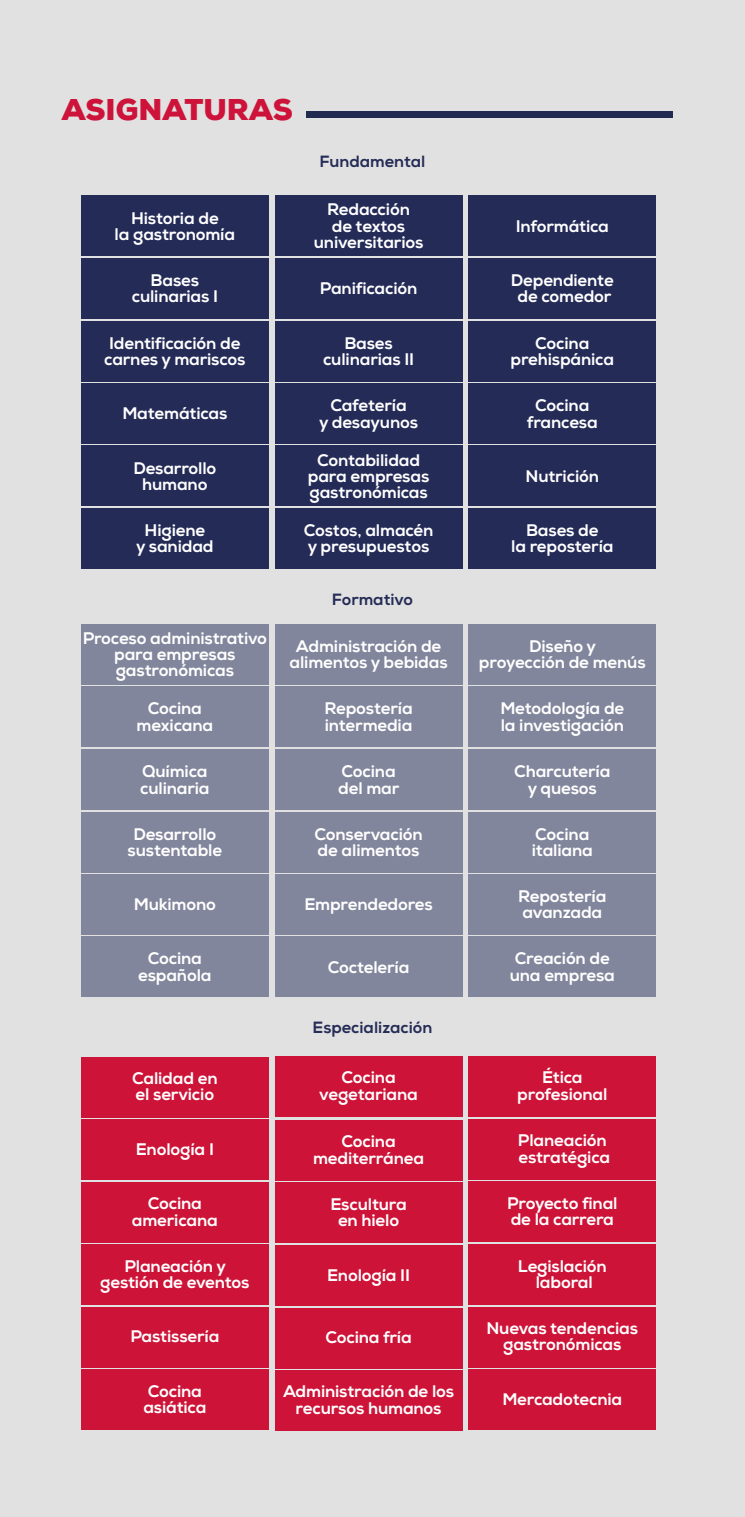
<style>
.page{position:relative;width:745px;height:1517px;background:#fff}
.page>*{position:absolute;margin:0;border:0;box-sizing:border-box;transform-origin:0 0}
.t1{font:900 30px "Nexa";color:#cd1339}
.t2{font:800 16.75px/16.2px "Nexa";letter-spacing:-.01em;color:#fff;text-align:center}
.t3{font:800 16.25px "Nexa";color:#252c56}
</style>
<div class="page">
<div style="left:0;top:0;width:744px;height:1517px;background:#e1e1e1"></div>
<div style="left:306px;top:111px;width:366px;height:7px;background:#212b52"></div>
<div style="left:81px;top:196px;width:187px;height:60px;background:#242b57"></div>
<div style="left:81px;top:321px;width:187px;height:60px;background:#242b57"></div>
<div style="left:81px;top:446px;width:187px;height:60px;background:#242b57"></div>
<div style="left:81px;top:258px;width:187px;height:60px;background:#242b57"></div>
<div style="left:81px;top:383px;width:187px;height:61px;background:#242b57"></div>
<div style="left:81px;top:508px;width:187px;height:60px;background:#242b57"></div>
<div style="left:275px;top:196px;width:187px;height:60px;background:#242b57"></div>
<div style="left:275px;top:321px;width:187px;height:60px;background:#242b57"></div>
<div style="left:275px;top:446px;width:187px;height:60px;background:#242b57"></div>
<div style="left:275px;top:258px;width:187px;height:60px;background:#242b57"></div>
<div style="left:275px;top:383px;width:187px;height:61px;background:#242b57"></div>
<div style="left:275px;top:508px;width:187px;height:60px;background:#242b57"></div>
<div style="left:468px;top:196px;width:187px;height:60px;background:#242b57"></div>
<div style="left:468px;top:321px;width:187px;height:60px;background:#242b57"></div>
<div style="left:468px;top:446px;width:187px;height:60px;background:#242b57"></div>
<div style="left:468px;top:258px;width:187px;height:60px;background:#242b57"></div>
<div style="left:468px;top:383px;width:187px;height:61px;background:#242b57"></div>
<div style="left:468px;top:508px;width:187px;height:60px;background:#242b57"></div>
<div style="left:81px;top:624px;width:187px;height:60px;background:#82869c"></div>
<div style="left:81px;top:749px;width:187px;height:61px;background:#82869c"></div>
<div style="left:81px;top:874px;width:187px;height:60px;background:#82869c"></div>
<div style="left:81px;top:686px;width:187px;height:61px;background:#82869c"></div>
<div style="left:81px;top:812px;width:187px;height:60px;background:#82869c"></div>
<div style="left:81px;top:936px;width:187px;height:61px;background:#82869c"></div>
<div style="left:275px;top:624px;width:187px;height:60px;background:#82869c"></div>
<div style="left:275px;top:749px;width:187px;height:61px;background:#82869c"></div>
<div style="left:275px;top:874px;width:187px;height:60px;background:#82869c"></div>
<div style="left:275px;top:686px;width:187px;height:61px;background:#82869c"></div>
<div style="left:275px;top:812px;width:187px;height:60px;background:#82869c"></div>
<div style="left:275px;top:936px;width:187px;height:61px;background:#82869c"></div>
<div style="left:468px;top:624px;width:187px;height:60px;background:#82869c"></div>
<div style="left:468px;top:749px;width:187px;height:61px;background:#82869c"></div>
<div style="left:468px;top:874px;width:187px;height:60px;background:#82869c"></div>
<div style="left:468px;top:686px;width:187px;height:61px;background:#82869c"></div>
<div style="left:468px;top:812px;width:187px;height:60px;background:#82869c"></div>
<div style="left:468px;top:936px;width:187px;height:61px;background:#82869c"></div>
<div style="left:81px;top:1057px;width:187px;height:60px;background:#cd1337"></div>
<div style="left:81px;top:1182px;width:187px;height:60px;background:#cd1337"></div>
<div style="left:81px;top:1369px;width:187px;height:60px;background:#cd1337"></div>
<div style="left:81px;top:1119px;width:187px;height:60px;background:#cd1337"></div>
<div style="left:81px;top:1307px;width:187px;height:60px;background:#cd1337"></div>
<div style="left:81px;top:1244px;width:187px;height:60px;background:#cd1337"></div>
<div style="left:275px;top:1056px;width:187px;height:60px;background:#cd1337"></div>
<div style="left:275px;top:1120px;width:187px;height:60px;background:#cd1337"></div>
<div style="left:275px;top:1245px;width:187px;height:60px;background:#cd1337"></div>
<div style="left:275px;top:1370px;width:187px;height:60px;background:#cd1337"></div>
<div style="left:275px;top:1182px;width:187px;height:60px;background:#cd1337"></div>
<div style="left:275px;top:1308px;width:187px;height:60px;background:#cd1337"></div>
<div style="left:468px;top:1056px;width:187px;height:60px;background:#cd1337"></div>
<div style="left:468px;top:1119px;width:187px;height:60px;background:#cd1337"></div>
<div style="left:468px;top:1244px;width:187px;height:61px;background:#cd1337"></div>
<div style="left:468px;top:1369px;width:187px;height:60px;background:#cd1337"></div>
<div style="left:468px;top:1181px;width:187px;height:61px;background:#cd1337"></div>
<div style="left:468px;top:1307px;width:187px;height:60px;background:#cd1337"></div>
<h1 class="t1" style="left:62px;top:90px;width:232px">ASIGNATURAS</h1>
<p class="t3" style="left:319px;top:152px;width:107px">Fundamental</p>
<p class="t2" style="left:114px;top:210px;width:122px">Historia de<br>la gastronomía</p>
<p class="t2" style="left:132px;top:272px;width:88px">Bases culinarias I</p>
<p class="t2" style="left:104px;top:335px;width:143px">Identificación de carnes y mariscos</p>
<p class="t2" style="left:122px;top:406px;width:106px">Matemáticas</p>
<p class="t2" style="left:133px;top:460px;width:84px">Desarrollo humano</p>
<p class="t2" style="left:136px;top:522px;width:79px">Higiene<br>y sanidad</p>
<p class="t2" style="left:313px;top:202px;width:111px">Redacción<br>de textos universitarios</p>
<p class="t2" style="left:319px;top:280px;width:99px">Panificación</p>
<p class="t2" style="left:323px;top:335px;width:93px">Bases culinarias II</p>
<p class="t2" style="left:319px;top:397px;width:100px">Cafetería<br>y desayunos</p>
<p class="t2" style="left:308px;top:452px;width:123px">Contabilidad para empresas gastronómicas</p>
<p class="t2" style="left:303px;top:522px;width:131px;text-align:left">Costos, almacén y presupuestos</p>
<p class="t3" style="left:331px;top:589px;width:83px">Formativo</p>
<p class="t2" style="left:83px;top:630px;width:186px">Proceso administrativo para empresas gastronómicas</p>
<p class="t2" style="left:289px;top:638px;width:159px">Administración de alimentos y bebidas</p>
<p class="t2" style="left:136px;top:700px;width:78px">Cocina mexicana</p>
<p class="t2" style="left:324px;top:700px;width:90px;text-align:left">Repostería intermedia</p>
<p class="t2" style="left:140px;top:763px;width:71px;text-align:left">Química culinaria</p>
<p class="t2" style="left:338px;top:763px;width:63px;text-align:left">Cocina del mar</p>
<p class="t2" style="left:127px;top:826px;width:96px">Desarrollo sustentable</p>
<p class="t2" style="left:314px;top:826px;width:110px;text-align:left">Conservación de alimentos</p>
<p class="t2" style="left:134px;top:896px;width:84px">Mukimono</p>
<p class="t2" style="left:138px;top:951px;width:75px">Cocina española</p>
<p class="t2" style="left:132px;top:1070px;width:87px;text-align:left">Calidad en el servicio</p>
<p class="t2" style="left:136px;top:1141px;width:80px">Enología I</p>
<p class="t2" style="left:132px;top:1195px;width:87px">Cocina americana</p>
<p class="t2" style="left:100px;top:1258px;width:151px">Planeación y gestión de eventos</p>
<p class="t2" style="left:130px;top:1328px;width:90px">Pastissería</p>
<p class="t2" style="left:143px;top:1382px;width:64px;text-align:left">Cocina asiática</p>
<p class="t2" style="left:304px;top:896px;width:130px">Emprendedores</p>
<p class="t2" style="left:327px;top:959px;width:83px">Coctelería</p>
<p class="t3" style="left:312px;top:1017px;width:121px">Especialización</p>
<p class="t2" style="left:319px;top:1069px;width:100px">Cocina vegetariana</p>
<p class="t2" style="left:313px;top:1133px;width:112px">Cocina mediterránea</p>
<p class="t2" style="left:330px;top:1196px;width:78px">Escultura en hielo</p>
<p class="t2" style="left:327px;top:1267px;width:84px">Enología II</p>
<p class="t2" style="left:325px;top:1329px;width:88px">Cocina fría</p>
<p class="t2" style="left:283px;top:1383px;width:173px">Administración de los recursos humanos</p>
<p class="t2" style="left:515px;top:218px;width:95px">Informática</p>
<p class="t2" style="left:510px;top:272px;width:104px">Dependiente de comedor</p>
<p class="t2" style="left:510px;top:335px;width:105px">Cocina prehispánica</p>
<p class="t2" style="left:526px;top:397px;width:72px">Cocina francesa</p>
<p class="t2" style="left:525px;top:468px;width:75px">Nutrición</p>
<p class="t2" style="left:511px;top:522px;width:104px">Bases de<br>la repostería</p>
<p class="t2" style="left:478px;top:638px;width:168px">Diseño y<br>proyección de menús</p>
<p class="t2" style="left:500px;top:700px;width:125px;text-align:left">Metodología de la investigación</p>
<p class="t2" style="left:514px;top:763px;width:98px">Charcutería y quesos</p>
<p class="t2" style="left:531px;top:826px;width:62px;text-align:left">Cocina italiana</p>
<p class="t2" style="left:518px;top:888px;width:90px;text-align:left">Repostería avanzada</p>
<p class="t2" style="left:509px;top:950px;width:107px">Creación de una empresa</p>
<p class="t2" style="left:517px;top:1069px;width:92px">Ética profesional</p>
<p class="t2" style="left:517px;top:1132px;width:94px;text-align:left">Planeación estratégica</p>
<p class="t2" style="left:506px;top:1195px;width:112px;text-align:left">Proyecto final de la carrera</p>
<p class="t2" style="left:517px;top:1258px;width:90px">Legislación laboral</p>
<p class="t2" style="left:486px;top:1320px;width:153px">Nuevas tendencias gastronómicas</p>
<p class="t2" style="left:502px;top:1391px;width:121px">Mercadotecnia</p>
</div>
